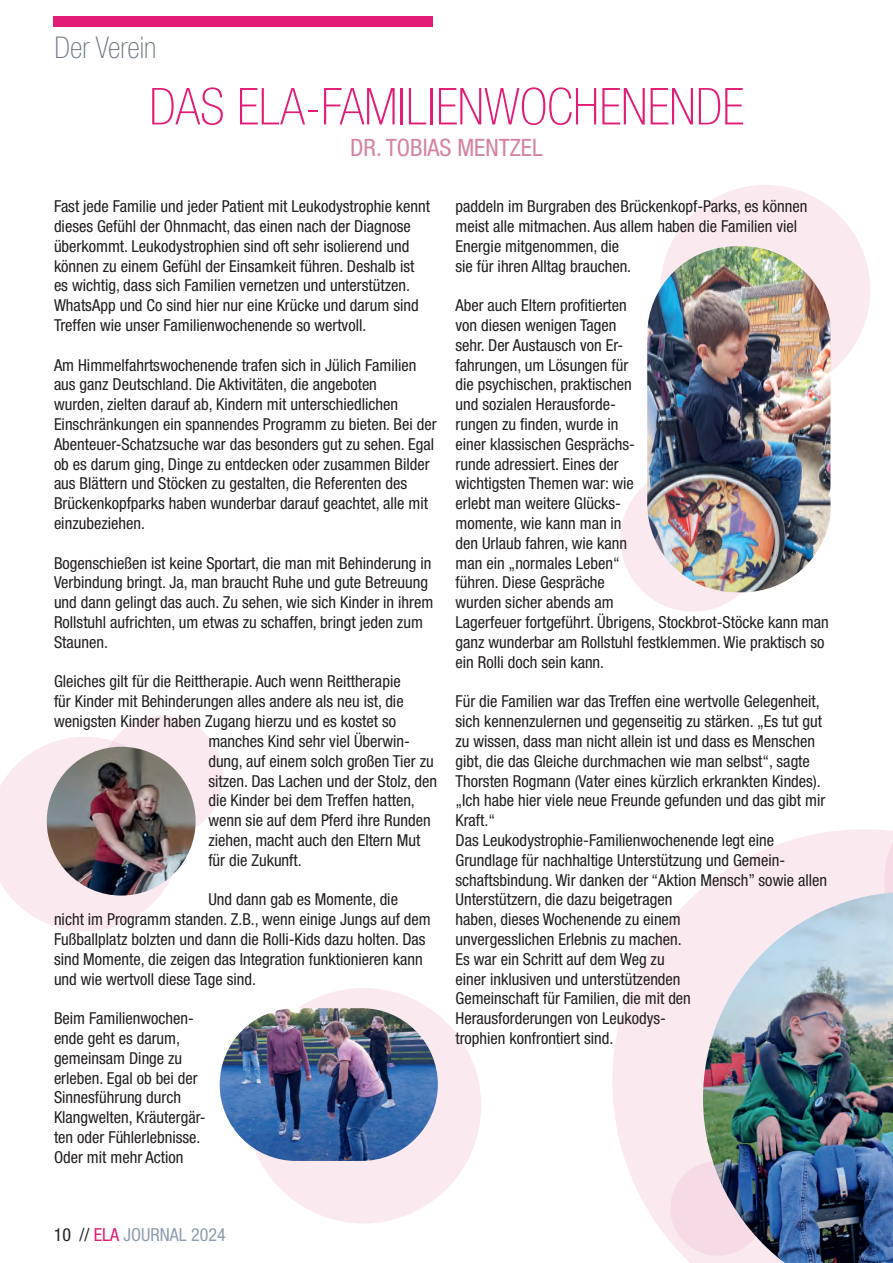
<style>
.page{position:relative;width:893px;height:1263px;background:#fff}
.page>*{position:absolute;margin:0;border:0;box-sizing:border-box;transform-origin:0 0}
.Überschrift_inhalt{font:100 condensed 51px "Helvetica Neue LT Std";color:#e31c77}
.t1{font:100 condensed 30px "Helvetica Neue LT Std";color:#6f7a86}
.Überschrift_inhalt-2{font:condensed 24px "Helvetica Neue LT Std";color:#d682a5}
.t2{font:condensed 18px "Helvetica Neue LT Std";color:#8f9ead}
.Text{font:condensed 16.5px/19.8px "Helvetica Neue LT Std";color:#231f20}
.s1{color:#231f20}
.s2{color:#e31c77}
</style>
<div class="page">
<div style="left:53px;top:17px;width:380px;height:10px;background:#e31c77"></div>
<svg style="left:0;top:737px;width:182px;height:194px"></svg>
<div style="left:660px;top:185px;width:210px;height:210px;background:#faeaf0;border-radius:50%"></div>
<div style="left:620px;top:467px;width:145px;height:145px;background:#faeaf0;border-radius:50%"></div>
<svg style="left:612px;top:829px;width:272px;height:434px;fill:#faeaf0"></svg>
<div style="left:670px;top:1161px;width:95px;height:95px;background:#f6dae5;border-radius:50%"></div>
<div style="left:246px;top:988px;width:235px;height:235px;background:#faeaf0;border-radius:50%"></div>
<div style="left:101px;top:715px;width:122px;height:123px;background:#faeaf0;border-radius:50%"></div>
<img style="left:47px;top:747px;width:149px;height:148px;border-radius:74px">
<img style="left:647px;top:246px;width:183px;height:346px">
<img style="left:220px;top:1008px;width:218px;height:153px;border-radius:76px">
<svg style="left:884px;top:830px;width:9px;height:62px"></svg>
<img style="left:703px;top:892px;width:190px;height:371px">
<h2 class="t1" style="left:55px;top:31px;width:103px">Der Verein</h2>
<p class="Überschrift_inhalt" style="left:149px;top:78px;width:596px">DAS ELA-FAMILIENWOCHENENDE</p>
<p class="Überschrift_inhalt-2" style="left:350px;top:133px;width:194px">DR. TOBIAS MENTZEL</p>
<p class="Text" style="left:54px;top:196px;width:378px">Fast jede Familie und jeder Patient mit Leukodystrophie kennt dieses Gefühl der Ohnmacht, das einen nach der Diagnose überkommt. Leukodystrophien sind oft sehr isolierend und können zu einem Gefühl der Einsamkeit führen. Deshalb ist es wichtig, dass sich Familien vernetzen und unterstützen.<br>WhatsApp und Co sind hier nur eine Krücke und darum sind Treffen wie unser Familienwochenende so wertvoll.</p>
<p class="Text" style="left:54px;top:355px;width:384px">Am Himmelfahrtswochenende trafen sich in Jülich Familien aus ganz Deutschland. Die Aktivitäten, die angeboten<br>wurden, zielten darauf ab, Kindern mit unterschiedlichen Einschränkungen ein spannendes Programm zu bieten. Bei der Abenteuer-Schatzsuche war das besonders gut zu sehen. Egal ob es darum ging, Dinge zu entdecken oder zusammen Bilder aus Blättern und Stöcken zu gestalten, die Referenten des Brückenkopfparks haben wunderbar darauf geachtet, alle mit einzubeziehen.</p>
<p class="Text" style="left:54px;top:553px;width:381px">Bogenschießen ist keine Sportart, die man mit Behinderung in Verbindung bringt. Ja, man braucht Ruhe und gute Betreuung und dann gelingt das auch. Zu sehen, wie sich Kinder in ihrem Rollstuhl aufrichten, um etwas zu schaffen, bringt jeden zum Staunen.</p>
<p class="Text" style="left:54px;top:672px;width:348px">Gleiches gilt für die Reittherapie. Auch wenn Reittherapie</p>
<p class="Text" style="left:54px;top:691px;width:351px">für Kinder mit Behinderungen alles andere als neu ist, die</p>
<p class="Text" style="left:54px;top:711px;width:344px">wenigsten Kinder haben Zugang hierzu und es kostet so</p>
<p class="Text" style="left:208px;top:731px;width:203px">manches Kind sehr viel Überwin-</p>
<p class="Text" style="left:208px;top:751px;width:227px">dung, auf einem solch großen Tier zu</p>
<p class="Text" style="left:208px;top:771px;width:230px">sitzen. Das Lachen und der Stolz, den</p>
<p class="Text" style="left:208px;top:790px;width:208px">die Kinder bei dem Treffen hatten,</p>
<p class="Text" style="left:208px;top:810px;width:224px">wenn sie auf dem Pferd ihre Runden</p>
<p class="Text" style="left:208px;top:830px;width:213px">ziehen, macht auch den Eltern Mut</p>
<p class="Text" style="left:208px;top:850px;width:95px">für die Zukunft.</p>
<p class="Text" style="left:54px;top:889px;width:378px;text-indent:154px">Und dann gab es Momente, die nicht im Programm standen. Z.B., wenn einige Jungs auf dem Fußballplatz bolzten und dann die Rolli-Kids dazu holten. Das sind Momente, die zeigen das Integration funktionieren kann und wie wertvoll diese Tage sind.</p>
<p class="Text" style="left:54px;top:1008px;width:153px">Beim Familienwochen&shy;ende geht es darum, gemeinsam Dinge zu erleben. Egal ob bei der<br>Sinnesführung durch<br>Klangwelten, Kräutergär&shy;ten oder Fühlerlebnisse.<br>Oder mit mehr Action</p>
<p class="Text" style="left:455px;top:196px;width:353px">paddeln im Burgraben des Brückenkopf-Parks, es können meist alle mitmachen. Aus allem haben die Familien viel Energie mitgenommen, die<br>sie für ihren Alltag brauchen.</p>
<p class="Text" style="left:455px;top:295px;width:375px">Aber auch Eltern profitierten<br>von diesen wenigen Tagen<br>sehr. Der Austausch von Er-<br>fahrungen, um Lösungen für<br>die psychischen, praktischen<br>und sozialen Herausforde-<br>rungen zu finden, wurde in<br>einer klassischen Gesprächs-<br>runde adressiert. Eines der<br>wichtigsten Themen war: wie<br>erlebt man weitere Glücks-<br>momente, wie kann man in<br>den Urlaub fahren, wie kann<br>man ein „normales Leben“<br>führen. Diese Gespräche<br>wurden sicher abends am<br>Lagerfeuer fortgeführt. Übrigens, Stockbrot-Stöcke kann man ganz wunderbar am Rollstuhl festklemmen. Wie praktisch so ein Rolli doch sein kann.</p>
<p class="Text" style="left:455px;top:691px;width:371px">Für die Familien war das Treffen eine wertvolle Gelegenheit, sich kennenzulernen und gegenseitig zu stärken. „Es tut gut zu wissen, dass man nicht allein ist und dass es Menschen gibt, die das Gleiche durchmachen wie man selbst“, sagte Thorsten Rogmann (Vater eines kürzlich erkrankten Kindes). „Ich habe hier viele neue Freunde gefunden und das gibt mir Kraft.“</p>
<p class="Text" style="left:455px;top:830px;width:373px">Das Leukodystrophie-Familienwochenende legt eine Grundlage für nachhaltige Unterstützung und Gemein&shy;schaftsbindung. Wir danken der “Aktion Mensch” sowie allen Unterstützern, die dazu beigetragen<br>haben, dieses Wochenende zu einem<br>unvergesslichen Erlebnis zu machen.<br>Es war ein Schritt auf dem Weg zu<br>einer inklusiven und unterstützenden<br>Gemeinschaft für Familien, die mit den<br>Herausforderungen von Leukodys-<br>trophien konfrontiert sind.</p>
<p class="t2" style="left:54px;top:1224px;width:174px"><span class="s1">10 //</span> <span class="s2">ELA</span> JOURNAL 2024</p>
</div>
